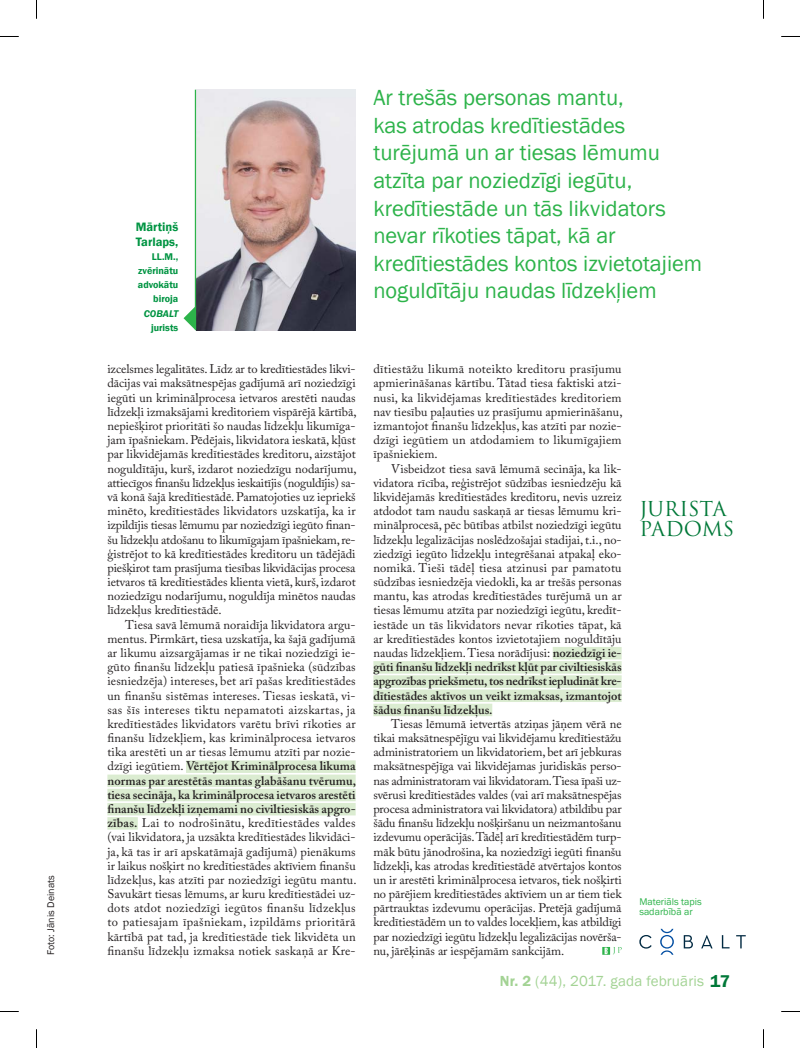
<style>
.page{position:relative;width:800px;height:1048px;background:#fff}
.page>*{position:absolute;margin:0;border:0;box-sizing:border-box;transform-origin:0 0}
.t1{font:22.5px/27.5px "Franklin Gothic";color:#2db34a}
.t2{font:20px/20px "Trajan Pro";color:#007838}
.t3{font:15px "Franklin Gothic";letter-spacing:.01em;color:#a3d394}
.t4{font:12.5px/14.1px "Adobe Caslon Pro";color:#231f20;text-align:justify}
.t5{font:600 12.5px/14.1px "Franklin Gothic";color:#009442}
.t6{font:600 10px/14.1px "Franklin Gothic";color:#009442;text-align:right}
.t7{font:10px/10px "Franklin Gothic";color:#2db34a}
.t8{font:10px "Franklin Gothic";color:#231f20}
.t9{font:italic 600 10px "Franklin Gothic";color:#009442}
.s1{font-weight:600}
.s2{font-weight:600;font-size:17.5px;color:#007838}
</style>
<div class="page">
<div style="left:186px;top:760px;width:169px;height:12px;background:#dbecd1"></div>
<div style="left:107px;top:774px;width:248px;height:13px;background:#dbecd1"></div>
<div style="left:107px;top:788px;width:248px;height:13px;background:#dbecd1"></div>
<div style="left:107px;top:802px;width:248px;height:13px;background:#dbecd1"></div>
<div style="left:107px;top:817px;width:31px;height:12px;background:#dbecd1"></div>
<div style="left:552px;top:647px;width:69px;height:12px;background:#dbecd1"></div>
<div style="left:373px;top:661px;width:248px;height:12px;background:#dbecd1"></div>
<div style="left:373px;top:675px;width:248px;height:12px;background:#dbecd1"></div>
<div style="left:373px;top:689px;width:248px;height:13px;background:#dbecd1"></div>
<div style="left:373px;top:703px;width:119px;height:13px;background:#dbecd1"></div>
<img style="left:196px;top:90px;width:159px;height:241px">
<hr style="left:195px;top:90px;width:1px;height:239px;background:#2db34a">
<svg style="left:183px;top:306px;width:13px;height:25px"></svg>
<svg style="left:602px;top:947px;width:19px;height:7px"></svg>
<svg style="left:639px;top:935px;width:12px;height:13px"></svg>
<svg style="left:683px;top:935px;width:9px;height:13px"></svg>
<svg style="left:701px;top:935px;width:11px;height:13px"></svg>
<svg style="left:721px;top:935px;width:8px;height:13px"></svg>
<svg style="left:736px;top:935px;width:9px;height:13px"></svg>
<svg style="left:660px;top:928px;width:13px;height:26px"></svg>
<svg style="left:0;top:36px;width:19px;height:1px"></svg>
<svg style="left:781px;top:36px;width:18px;height:1px"></svg>
<svg style="left:0;top:1011px;width:19px;height:1px"></svg>
<svg style="left:781px;top:1011px;width:18px;height:1px"></svg>
<svg style="left:36px;top:0;width:1px;height:19px"></svg>
<svg style="left:36px;top:1029px;width:1px;height:18px"></svg>
<svg style="left:763px;top:0;width:1px;height:19px"></svg>
<svg style="left:763px;top:1029px;width:1px;height:18px"></svg>
<p class="t8" style="left:45px;top:954px;width:81px;rotate:-90deg">Foto: Jānis Deinats</p>
<p class="t5" style="left:136px;top:220px;width:44px">Mār tiņš<br>Tar laps,</p>
<p class="t6" style="left:138px;top:249px;width:42px">LL.M., zvē ri nā tu ad vo kā tu bi ro ja</p>
<p class="t9" style="left:144px;top:307px;width:36px">COBALT</p>
<p class="t6" style="left:151px;top:320px;width:29px">ju rists</p>
<p class="t4" style="left:107px;top:363px;width:250px">iz cel smes le ga li tā tes. Līdz ar to kre dīt ie stā des lik vi&shy;dā ci jas vai mak sāt ne spē jas ga dī ju mā arī no zie dzī gi ie gū ti un kri mi nāl pro ce sa ie tva ros ares tē ti nau das lī dzek ļi iz mak sā ja mi kre di to riem vis pā rē jā kār tī bā, ne pie šķi rot pri ori tā ti šo nau das lī dzek ļu li ku mī ga&shy;jam īpaš nie kam. Pē dē jais, lik vi da to ra ie ska tā, kļūst par lik vi dē ja mās kre dīt ie stā des kre di to ru, aiz stā jot no gul dī tā ju, kurš, iz da rot no zie dzī gu no da rī ju mu, at tie cī gos finan šu lī dzek ļus ie skai tī jis (no gul dī jis) sa&shy;vā ko nā ša jā kre dīt ie stā dē. Pa ma to jo ties uz ie priekš mi nē to, kre dīt ie stā des lik vi da tors uz ska tī ja, ka ir iz pil dī jis tie sas lē mu mu par no zie dzī gi ie gū to finan&shy;šu lī dzek ļu at do ša nu to li ku mī ga jam īpaš nie kam, re&shy;ģis trē jot to kā kre dīt ie stā des kre di to ru un tā dē jā di pie šķi rot tam pra sī ju ma tie sī bas lik vi dā ci jas pro ce sa ie tva ros tā kre dīt ie stā des klien ta vie tā, kurš, iz da rot no zie dzī gu no da rī ju mu, no gul dī ja mi nē tos nau das lī dzek ļus kre dīt ie stā dē.</p>
<p class="t4" style="left:107px;top:618px;width:250px;text-indent:18px">Tie sa sa vā lē mu mā no rai dī ja lik vi da to ra ar gu&shy;men tus. Pirm kārt, tie sa uz ska tī ja, ka ša jā ga dī ju mā ar li ku mu aiz sar gā ja mas ir ne ti kai no zie dzī gi ie&shy;gū to finan šu lī dzek ļu pa tie sā īpaš nie ka (sū dzī bas ie snie dzē ja) in te re ses, bet arī pa šas kre dīt ie stā des un finan šu sis tē mas in te re ses. Tie sas ie ska tā, vi&shy;sas šīs in te re ses tik tu ne pa ma to ti aiz skar tas, ja kre dīt ie stā des lik vi da tors va rē tu brī vi rī ko ties ar finan šu lī dzek ļiem, kas kri mi nāl pro ce sa ie tva ros ti ka ares tē ti un ar tie sas lē mu mu at zī ti par no zie&shy;dzī gi ie gū tiem. <span class="s1">Vēr tē jot Kri mi nāl pro ce sa li ku ma nor mas par ares tē tās man tas gla bā ša nu tvē ru mu, tie sa se ci nā ja, ka kri mi nāl pro ce sa ie tva ros ares tē ti finan šu lī dzek ļi iz ņe ma mi no ci vil tie sis kās ap gro&shy;zī bas.</span> Lai to no dro ši nā tu, kre dīt ie stā des val des (vai lik vi da to ra, ja uz sāk ta kre dīt ie stā des lik vi dā ci&shy;ja, kā tas ir arī ap ska tā ma jā ga dī ju mā) pie nā kums ir lai kus no šķirt no kre dīt ie stā des ak tī viem finan šu lī dzek ļus, kas at zī ti par no zie dzī gi ie gū tu man tu.<br>Sa vu kārt tie sas lē mums, ar ku ru kre dīt ie stā dei uz&shy;dots at dot no zie dzī gi ie gū tos finan šu lī dzek ļus to pa tie sa jam īpaš nie kam, iz pil dāms pri ori tā rā kār tī bā pat tad, ja kre dīt ie stā de tiek lik vi dē ta un finan šu lī dzek ļu iz mak sa no tiek sa ska ņā ar Kre-</p>
<p class="t1" style="left:373px;top:84px;width:330px">Ar tre šās per so nas man tu,<br>kas at ro das kre dīt ie stā des<br>tu rē ju mā un ar tie sas lē mu mu<br>at zī ta par no zie dzī gi ie gū tu,<br>kre dīt ie stā de un tās lik vi da tors<br>ne var rī ko ties tā pat, kā ar<br>kre dīt ie stā des kon tos iz vie to ta jiem no gul dī tā ju nau das lī dzek ļiem</p>
<p class="t4" style="left:373px;top:363px;width:250px">dīt ie stā žu li ku mā no teik to kre di to ru pra sī ju mu ap mie ri nā ša nas kār tī bu. Tā tad tie sa fak tis ki at zi&shy;nu si, ka lik vi dē ja mas kre dīt ie stā des kre di to riem nav tie sī bu pa ļau ties uz pra sī ju mu ap mie ri nā ša nu, iz man to jot finan šu lī dzek ļus, kas at zī ti par no zie&shy;dzī gi ie gū tiem un at do da miem to li ku mī ga jiem īpaš nie kiem.</p>
<p class="t4" style="left:373px;top:462px;width:250px;text-indent:18px">Vis bei dzot tie sa sa vā lē mu mā se ci nā ja, ka lik&shy;vi da to ra rī cī ba, re ģis trē jot sū dzī bas ie snie dzē ju kā lik vi dē ja mās kre dīt ie stā des kre di to ru, ne vis uz reiz at do dot tam nau du sa ska ņā ar tie sas lē mu mu kri&shy;mi nāl pro ce sā, pēc bū tī bas at bilst no zie dzī gi ie gū tu lī dzek ļu le ga li zā ci jas no slē dzo ša jai sta di jai, t.i., no&shy;zie dzī gi ie gū to lī dzek ļu in teg rē ša nai at pa kaļ eko&shy;no mi kā. Tie ši tā dēļ tie sa at zi nu si par pa ma to tu sū dzī bas ie snie dzē ja vie dok li, ka ar tre šās per so nas man tu, kas at ro das kre dīt ie stā des tu rē ju mā un ar tie sas lē mu mu at zī ta par no zie dzī gi ie gū tu, kre dīt&shy;ie stā de un tās lik vi da tors ne var rī ko ties tā pat, kā ar kre dīt ie stā des kon tos iz vie to ta jiem no gul dī tā ju nau das lī dzek ļiem. Tie sa no rā dī ju si: <span class="s1">no zie dzī gi ie&shy;gū ti finan šu lī dzek ļi ne drīkst kļūt par ci vil tie sis kās ap gro zī bas priekš me tu, tos ne drīkst ie plu di nāt kre&shy;dīt ie stā des ak tī vos un veikt iz mak sas, iz man to jot šā dus finan šu lī dzek ļus.</span></p>
<p class="t4" style="left:373px;top:717px;width:250px;text-indent:18px">Tie sas lē mu mā ie tver tās at zi ņas jā ņem vē rā ne ti kai mak sāt ne spē jī gu vai lik vi dē ja mu kre dīt ie stā žu ad mi nis tra to riem un lik vi da to riem, bet arī jeb ku ras mak sāt ne spē jī ga vai lik vi dē ja mas ju ri dis kās per so&shy;nas ad mi nis tra to ram vai lik vi da to ram. Tie sa īpa ši uz&shy;svē ru si kre dīt ie stā des val des (vai arī mak sāt ne spē jas pro ce sa ad mi nis tra to ra vai lik vi da to ra) at bil dī bu par šā du finan šu lī dzek ļu no šķir ša nu un neiz man to ša nu iz de vu mu ope rā ci jās. Tā dēļ arī kre dīt ie stā dēm turp&shy;māk bū tu jā nod ro ši na, ka no zie dzī gi ie gū ti finan šu lī dzek ļi, kas at ro das kre dīt ie stā dē at vēr ta jos kon tos un ir ares tē ti kri mi nāl pro ce sa ie tva ros, tiek no šķir ti no pā rē jiem kre dīt ie stā des ak tī viem un ar tiem tiek pār trauk tas iz de vu mu ope rā ci jas. Pre tē jā ga dī ju mā kre dīt ie stā dēm un to val des lo cek ļiem, kas at bil dī gi par no zie dzī gi ie gū tu lī dzek ļu le ga li zā ci jas no vēr ša-</p>
<p class="t4" style="left:373px;top:944px;width:192px">nu, jā rē ķi nās ar ie spē ja mām san kci jām.</p>
<h2 class="t2" style="left:639px;top:499px;width:96px">JURISTA<br>PADOMS</h2>
<p class="t7" style="left:639px;top:896px;width:64px">Materiāls tapis sadarbībā ar</p>
<p class="t3" style="left:499px;top:971px;width:231px"><span class="s1">Nr. 2</span> (44), 2017. gada februāris <span class="s2">17</span></p>
</div>
